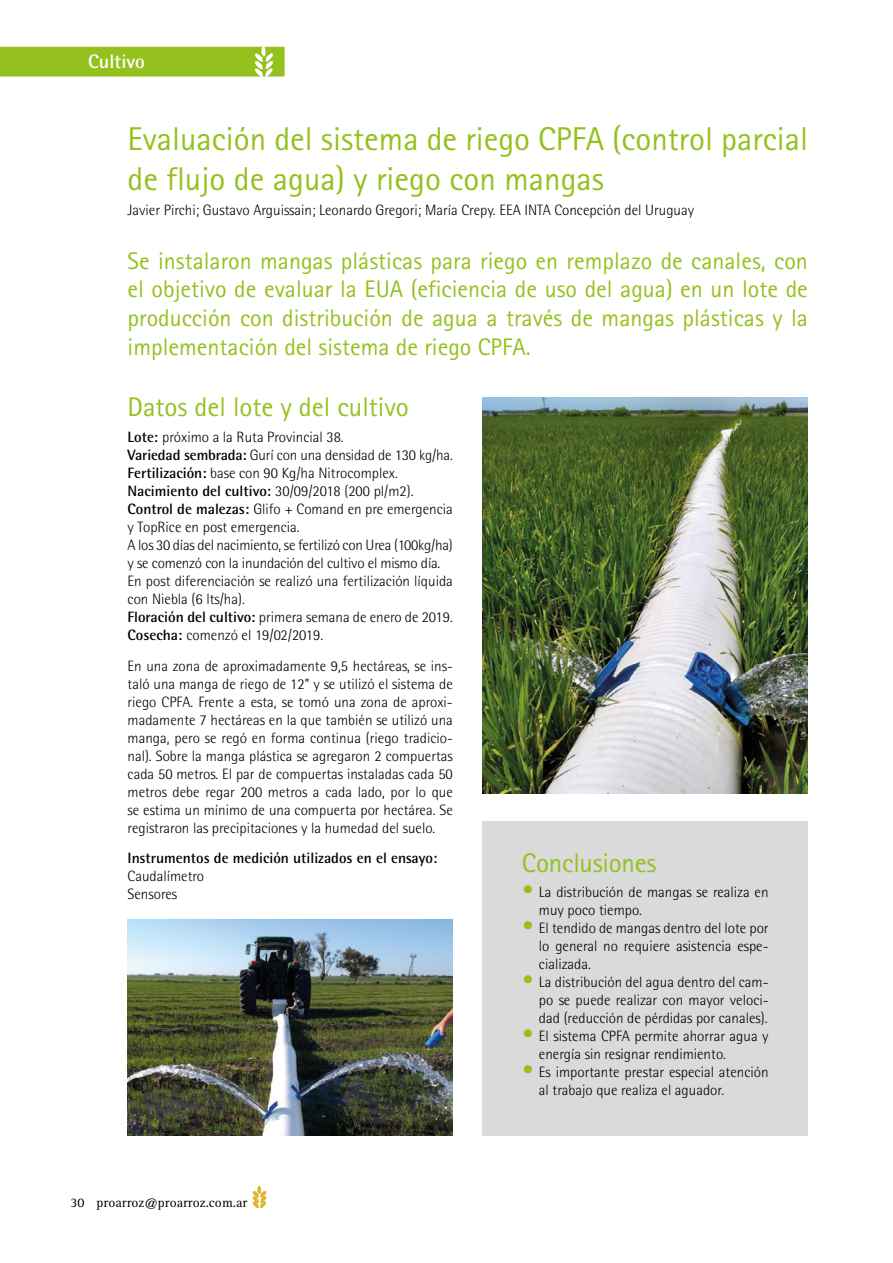
<style>
.page{position:relative;width:893px;height:1263px;background:#fff}
.page>*{position:absolute;margin:0;border:0;box-sizing:border-box;transform-origin:0 0}
.t1{font:33px/39.6px "Rotis Sans Serif";color:#95c11f}
.t2{font:27px "Rotis Sans Serif";color:#95c11f}
.t3{font:24px/28.8px "Rotis Sans Serif";color:#95c11f;text-align:justify}
.t4{font:700 19.5px "Rotis Semi Sans Std";color:#fff}
.t5{font:300 15px/18px "Rotis Semi Sans Std";color:#000}
.t6{font:700 15px "Rotis Semi Sans Std";color:#000}
.t7{font:13.5px "Rotis Serif Std";color:#000}
.s1{font-weight:700}
.s2{font-weight:800;font-size:22.5px;color:#95c11f}
</style>
<div class="page">
<svg style="left:253px;top:1186px;width:13px;height:22px"></svg>
<svg style="left:0;top:47px;width:285px;height:30px;background:#99c328"></svg>
<div style="left:483px;top:821px;width:325px;height:315px;background:#dadada"></div>
<img style="left:483px;top:398px;width:325px;height:396px">
<img style="left:128px;top:920px;width:325px;height:215px">
<h3 class="t4" style="left:88px;top:50px;width:58px">Cultivo</h3>
<h1 class="t1" style="left:128px;top:119px;width:682px">Evaluación del sistema de riego CPFA (control parcial de flujo de agua) y riego con mangas</h1>
<p class="t5" style="left:128px;top:201px;width:568px">Javier Pirchi; Gustavo Arguissain; Leonardo Gregori; María Crepy. EEA INTA Concepción del Uruguay</p>
<p class="t3" style="left:128px;top:246px;width:682px">Se instalaron mangas plásticas para riego en remplazo de canales, con el objetivo de evaluar la EUA (eficiencia de uso del agua) en un lote de producción con distribución de agua a través de mangas plásticas y la implementación del sistema de riego CPFA.</p>
<h2 class="t2" style="left:128px;top:391px;width:283px">Datos del lote y del cultivo</h2>
<p class="t5" style="left:128px;top:428px;width:327px"><span class="s1">Lote:</span> próximo a la Ruta Provincial 38.<br><span class="s1">Variedad sembrada:</span> Gurí con una densidad de 130 kg/ha.<br><span class="s1">Fertilización:</span> base con 90 Kg/ha Nitrocomplex.<br><span class="s1">Nacimiento del cultivo:</span> 30/09/2018 (200 pl/m2).<br><span class="s1">Control de malezas:</span> Glifo + Comand en pre emergencia y TopRice en post emergencia.<br>A los 30 días del nacimiento, se fertilizó con Urea (100kg/ha) y se comenzó con la inundación del cultivo el mismo día.<br>En post diferenciación se realizó una fertilización líquida con Niebla (6 lts/ha).<br><span class="s1">Floración del cultivo:</span> primera semana de enero de 2019.<br><span class="s1">Cosecha:</span> comenzó el 19/02/2019.</p>
<p class="t5" style="left:128px;top:656px;width:327px;text-align:justify">En una zona de aproximadamente 9,5 hectáreas, se ins&shy;taló una manga de riego de 12” y se utilizó el sistema de riego CPFA. Frente a esta, se tomó una zona de aproxi&shy;madamente 7 hectáreas en la que también se utilizó una manga, pero se regó en forma continua (riego tradicio&shy;nal). Sobre la manga plástica se agregaron 2 compuertas cada 50 metros. El par de compuertas instaladas cada 50 metros debe regar 200 metros a cada lado, por lo que se estima un mínimo de una compuerta por hectárea. Se registraron las precipitaciones y la humedad del suelo.</p>
<p class="t6" style="left:128px;top:849px;width:311px">Instrumentos de medición utilizados en el ensayo:</p>
<p class="t5" style="left:128px;top:867px;width:78px">Caudalímetro<br>Sensores</p>
<p class="t7" style="left:71px;top:1195px;width:178px">30 proarroz@proarroz.com.ar</p>
<h2 class="t2" style="left:522px;top:847px;width:136px">Conclusiones</h2>
<p class="t5" style="left:539px;top:883px;width:231px;text-indent:-17px"><span class="s2">•</span> La distribución de mangas se realiza en muy poco tiempo.</p>
<p class="t5" style="left:539px;top:919px;width:231px;text-align:justify;text-indent:-17px"><span class="s2">•</span> El tendido de mangas dentro del lote por lo general no requiere asistencia espe&shy;cializada.</p>
<p class="t5" style="left:539px;top:973px;width:231px;text-align:justify;text-indent:-17px"><span class="s2">•</span> La distribución del agua dentro del cam&shy;po se puede realizar con mayor veloci&shy;dad (reducción de pérdidas por canales).</p>
<p class="t5" style="left:539px;top:1027px;width:231px;text-indent:-17px"><span class="s2">•</span> El sistema CPFA permite ahorrar agua y energía sin resignar rendimiento.</p>
<p class="t5" style="left:539px;top:1063px;width:231px;text-indent:-17px"><span class="s2">•</span> Es importante prestar especial atención al trabajo que realiza el aguador.</p>
</div>
